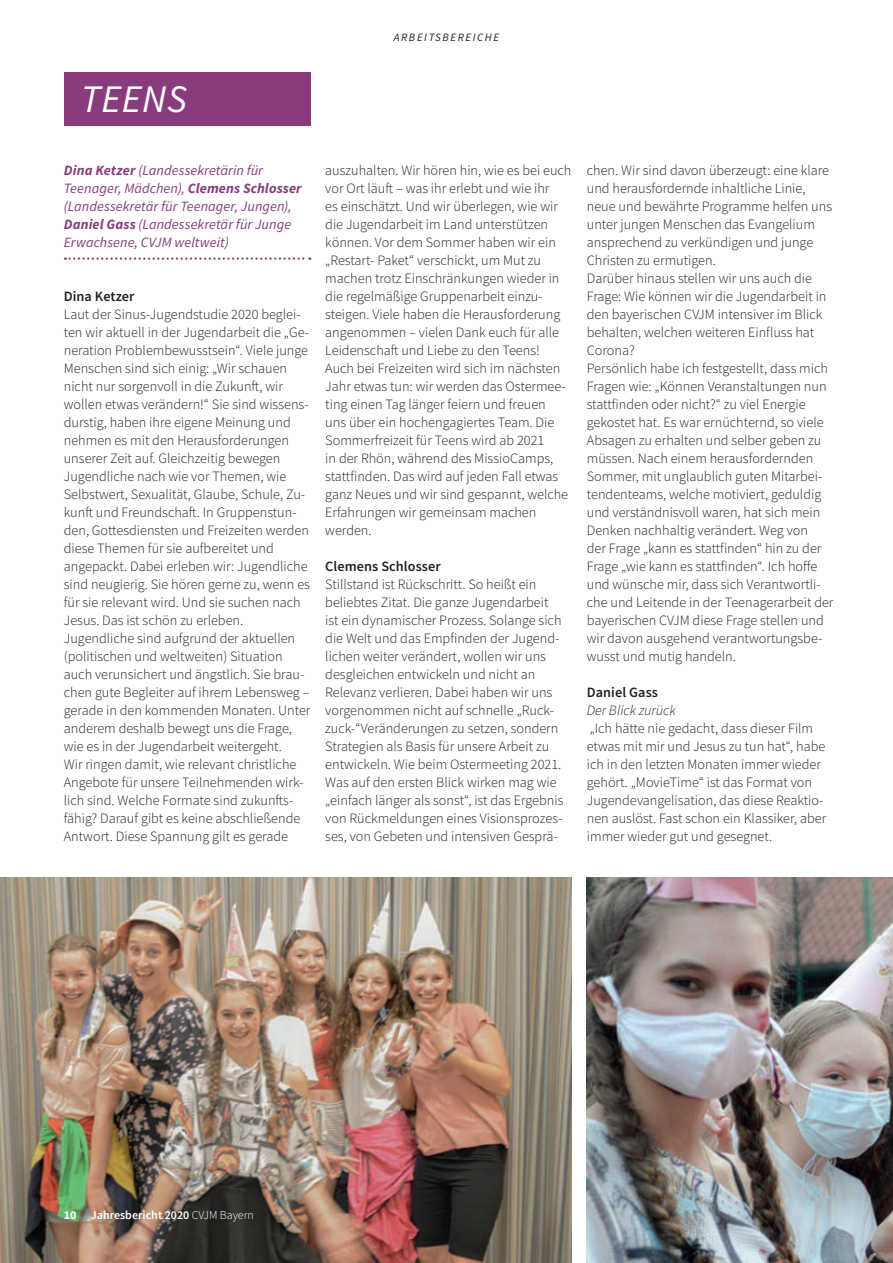
<style>
.page{position:relative;width:893px;height:1263px;background:#fff}
.page>*{position:absolute;margin:0;border:0;box-sizing:border-box;transform-origin:0 0}
.t1{font:italic 39px "Source Sans Pro";letter-spacing:.02em;color:#fff}
.t2{font:300 14.25px/18px "Source Sans Pro";color:#231f20}
.t3{font:italic 14.25px/18px "Source Sans Pro";letter-spacing:.005em;color:#883c7e}
.t4{font:600 14.25px "Source Sans Pro";letter-spacing:.005em;color:#231f20}
.t5{font:italic 300 14.25px "Source Sans Pro";color:#231f20}
.t6{font:600 12px "Source Sans Pro";color:#fff}
.t7{font:italic 11.25px "Source Sans Pro";letter-spacing:.14em;color:#231f20}
.s1{font-weight:700}
.s2{font-weight:300}
</style>
<div class="page">
<img style="left:0;top:877px;width:572px;height:386px">
<div style="left:64px;top:72px;width:246px;height:53px;background:#883c7e"></div>
<img style="left:587px;top:877px;width:306px;height:386px">
<svg style="left:65px;top:257px;width:245px;height:3px"></svg>
<h1 class="t1" style="left:81px;top:74px;width:108px">TEENS</h1>
<p class="t7" style="left:394px;top:30px;width:107px">ARBEITSBEREICHE</p>
<p class="t3" style="left:64px;top:161px;width:239px"><span class="s1">Dina Ketzer</span> (Landessekretärin für Teenager, Mädchen), <span class="s1">Clemens Schlosser </span>(Landessekretär für Teenager, Jungen), <span class="s1">Daniel Gass</span> (Landessekretär für Junge Erwachsene, CVJM weltweit)</p>
<p class="t4" style="left:64px;top:287px;width:72px">Dina Ketzer</p>
<p class="t2" style="left:64px;top:305px;width:248px">Laut der Sinus-Jugendstudie 2020 beglei&shy;ten wir aktuell in der Jugendarbeit die „Ge&shy;neration Problembewusstsein“. Viele junge Menschen sind sich einig: „Wir schauen nicht nur sorgenvoll in die Zukunft, wir wollen etwas verändern!“ Sie sind wissens&shy;durstig, haben ihre eigene Meinung und nehmen es mit den Herausforderungen unserer Zeit auf. Gleichzeitig bewegen Jugendliche nach wie vor Themen, wie Selbstwert, Sexualität, Glaube, Schule, Zu&shy;kunft und Freundschaft. In Gruppenstun&shy;den, Gottesdiensten und Freizeiten werden diese Themen für sie aufbereitet und angepackt. Dabei erleben wir: Jugendliche sind neugierig. Sie hören gerne zu, wenn es für sie relevant wird. Und sie suchen nach Jesus. Das ist schön zu erleben.<br>Jugendliche sind aufgrund der aktuellen (politischen und weltweiten) Situation auch verunsichert und ängstlich. Sie brau&shy;chen gute Begleiter auf ihrem Lebensweg – gerade in den kommenden Monaten. Unter anderem deshalb bewegt uns die Frage, wie es in der Jugendarbeit weitergeht.<br>Wir ringen damit, wie relevant christliche Angebote für unsere Teilnehmenden wirk&shy;lich sind. Welche Formate sind zukunfts&shy;fähig? Darauf gibt es keine abschließende Antwort. Diese Spannung gilt es gerade</p>
<p class="t2" style="left:325px;top:161px;width:248px">auszuhalten. Wir hören hin, wie es bei euch vor Ort läuft – was ihr erlebt und wie ihr<br>es einschätzt. Und wir überlegen, wie wir die Jugendarbeit im Land unterstützen können. Vor dem Sommer haben wir ein „Restart- Paket“ verschickt, um Mut zu machen trotz Einschränkungen wieder in die regelmäßige Gruppenarbeit einzu&shy;steigen. Viele haben die Herausforderung angenommen – vielen Dank euch für alle Leidenschaft und Liebe zu den Teens!<br>Auch bei Freizeiten wird sich im nächsten Jahr etwas tun: wir werden das Ostermee&shy;ting einen Tag länger feiern und freuen<br>uns über ein hochengagiertes Team. Die Sommerfreizeit für Teens wird ab 2021<br>in der Rhön, während des MissioCamps, stattfinden. Das wird auf jeden Fall etwas ganz Neues und wir sind gespannt, welche Erfahrungen wir gemeinsam machen werden.</p>
<p class="t4" style="left:325px;top:557px;width:117px">Clemens Schlosser</p>
<p class="t2" style="left:325px;top:575px;width:240px">Stillstand ist Rückschritt. So heißt ein beliebtes Zitat. Die ganze Jugendarbeit ist ein dynamischer Prozess. Solange sich die Welt und das Empfinden der Jugend&shy;lichen weiter verändert, wollen wir uns desgleichen entwickeln und nicht an Relevanz verlieren. Dabei haben wir uns vorgenommen nicht auf schnelle „Ruck&shy;zuck-“Veränderungen zu setzen, sondern Strategien als Basis für unsere Arbeit zu entwickeln. Wie beim Ostermeeting 2021.<br>Was auf den ersten Blick wirken mag wie „einfach länger als sonst“, ist das Ergebnis von Rückmeldungen eines Visionsprozes&shy;ses, von Gebeten und intensiven Gesprä-</p>
<p class="t2" style="left:587px;top:161px;width:248px">chen. Wir sind davon überzeugt: eine klare und herausfordernde inhaltliche Linie, neue und bewährte Programme helfen uns unter jungen Menschen das Evangelium ansprechend zu verkündigen und junge Christen zu ermutigen.<br>Darüber hinaus stellen wir uns auch die Frage: Wie können wir die Jugendarbeit in den bayerischen CVJM intensiver im Blick behalten, welchen weiteren Einfluss hat Corona?<br>Persönlich habe ich festgestellt, dass mich Fragen wie: „Können Veranstaltungen nun stattfinden oder nicht?“ zu viel Energie gekostet hat. Es war ernüchternd, so viele Absagen zu erhalten und selber geben zu müssen. Nach einem herausfordernden Sommer, mit unglaublich guten Mitarbei&shy;tendenteams, welche motiviert, geduldig und verständnisvoll waren, hat sich mein Denken nachhaltig verändert. Weg von<br>der Frage „kann es stattfinden“ hin zu der Frage „wie kann es stattfinden“. Ich hoffe und wünsche mir, dass sich Verantwortli&shy;che und Leitende in der Teenagerarbeit der bayerischen CVJM diese Frage stellen und wir davon ausgehend verantwortungsbe&shy;wusst und mutig handeln.</p>
<p class="t4" style="left:587px;top:683px;width:73px">Daniel Gass</p>
<p class="t5" style="left:587px;top:701px;width:90px">Der Blick zurück</p>
<p class="t2" style="left:587px;top:719px;width:241px">„Ich hätte nie gedacht, dass dieser Film etwas mit mir und Jesus zu tun hat“, habe ich in den letzten Monaten immer wieder gehört. „MovieTime“ ist das Format von Jugendevangelisation, das diese Reaktio&shy;nen auslöst. Fast schon ein Klassiker, aber immer wieder gut und gesegnet.</p>
<p class="t6" style="left:64px;top:1207px;width:192px"><span class="s1">10</span> Jahresbericht 2020 <span class="s2">CVJM Bayern</span></p>
</div>
